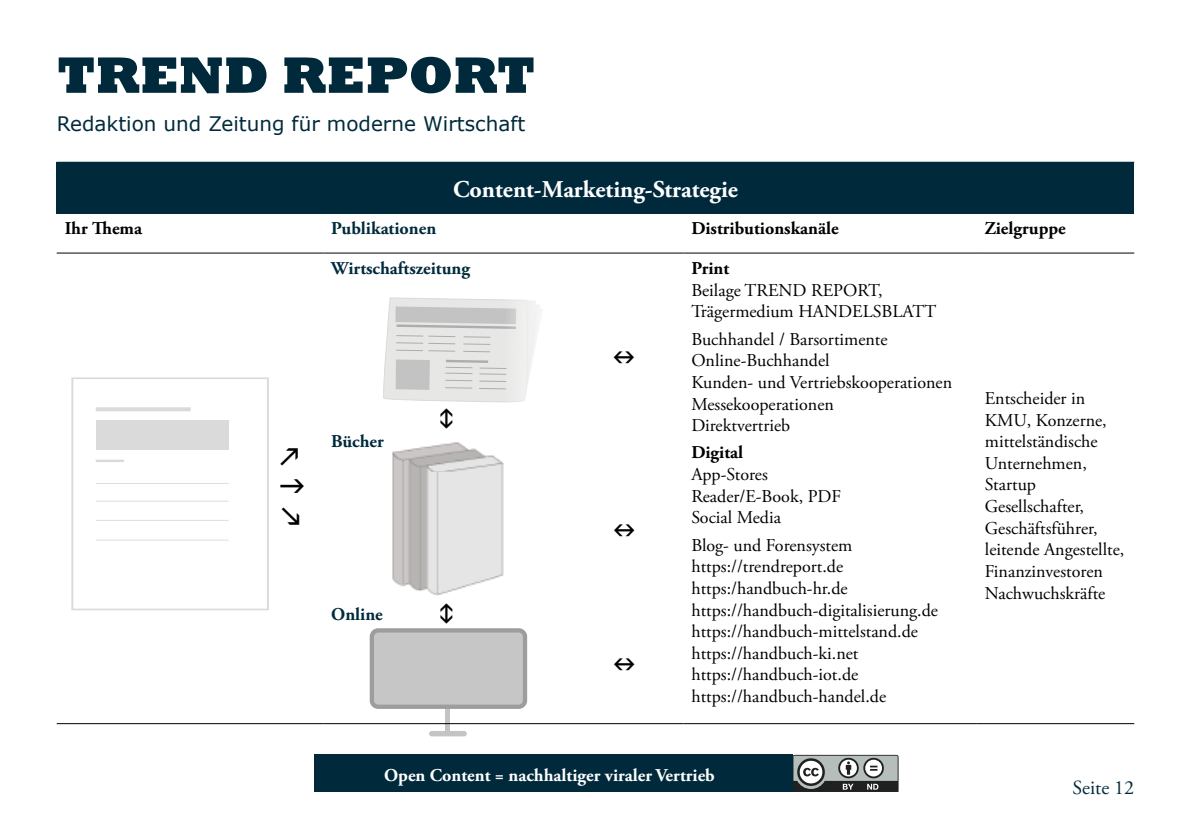
<style>
.page{position:relative;width:1191px;height:840px;background:#fff}
.page>*{position:absolute;margin:0;border:0;box-sizing:border-box;transform-origin:0 0}
.t1{font:800 52px "Rockwell";color:#002a3c}
.t2{font:28px "Wingdings 3";color:#000}
.t3{font:700 24px "Adobe Garamond Pro";color:#fff}
.t4{font:20px "Verdana";color:#002a3c}
.t5{font:20px "Adobe Garamond Pro";color:#002a3c}
.t6{font:18px/21.6px "Adobe Garamond Pro";color:#000}
.t7{font:700 18px "Adobe Garamond Pro";color:#002a3c}
.t8{font:700 18px "Adobe Garamond Pro";color:#fff}
.t9{font:700 18px "Adobe Garamond Pro";color:#000}
.s1{font-weight:700}
</style>
<div class="page">
<svg style="left:383px;top:298px;width:157px;height:104px;background:#e0e0df"></svg>
<img style="left:392px;top:442px;width:112px;height:153px">
<hr style="left:446px;top:707px;width:4px;height:28px;background:#c4c4c3">
<div style="left:372px;top:630px;width:153px;height:76px;background:#c6c6c6;border-radius:6px"></div>
<div style="left:370px;top:628px;width:157px;height:80px;border:4px solid #9d9d9c;border-radius:6px"></div>
<div style="left:429px;top:730px;width:38px;height:6px;background:#c4c4c3;border-radius:3px"></div>
<div style="left:57px;top:162px;width:1077px;height:51px;background:#002a3c"></div>
<hr style="left:57px;top:722px;width:266px;height:1px;background:#000">
<hr style="left:323px;top:722px;width:360px;height:1px;background:#000">
<hr style="left:683px;top:722px;width:294px;height:1px;background:#000">
<hr style="left:977px;top:722px;width:157px;height:1px;background:#000">
<hr style="left:57px;top:252px;width:266px;height:1px;background:#000">
<hr style="left:323px;top:252px;width:360px;height:1px;background:#000">
<hr style="left:683px;top:252px;width:294px;height:1px;background:#000">
<hr style="left:977px;top:252px;width:157px;height:1px;background:#000">
<div style="left:71px;top:377px;width:198px;height:233px;border:2px solid #dadada"></div>
<hr style="left:96px;top:407px;width:95px;height:4px;background:#dadada">
<hr style="left:96px;top:459px;width:28px;height:3px;background:#dadada">
<hr style="left:96px;top:483px;width:132px;height:1px;background:#dadada">
<hr style="left:96px;top:500px;width:132px;height:1px;background:#dadada">
<hr style="left:96px;top:519px;width:132px;height:1px;background:#dadada">
<hr style="left:96px;top:539px;width:132px;height:1px;background:#dadada">
<div style="left:96px;top:420px;width:132px;height:29px;background:#dadada"></div>
<svg style="left:792px;top:754px;width:106px;height:37px;background:#898e8d"></svg>
<div style="left:314px;top:754px;width:478px;height:37px;background:#002a3c"></div>
<h1 class="t1" style="left:57px;top:45px;width:480px">TREND REPORT</h1>
<p class="t4" style="left:57px;top:110px;width:470px">Redaktion und Zeitung für moderne Wirtschaft</p>
<p class="t3" style="left:453px;top:175px;width:286px">Content-Marketing-Strategie</p>
<p class="t9" style="left:65px;top:218px;width:79px">Ihr Thema</p>
<p class="t7" style="left:331px;top:218px;width:106px">Publikationen</p>
<p class="t9" style="left:691px;top:218px;width:149px">Distributionskanäle</p>
<p class="t9" style="left:985px;top:218px;width:82px">Zielgruppe</p>
<p class="t7" style="left:331px;top:258px;width:140px">Wirtschaftszeitung</p>
<p class="t6" style="left:691px;top:258px;width:246px"><span class="s1">Print<br></span>Beilage TREND REPORT,<br>Trägermedium HANDELSBLATT</p>
<p class="t6" style="left:691px;top:328px;width:262px">Buchhandel / Barsortimente<br>Online-Buchhandel<br>Kunden- und Vertriebskooperationen<br>Messekooperationen<br>Direktvertrieb</p>
<p class="t6" style="left:691px;top:442px;width:151px"><span class="s1">Digital<br></span>App-Stores<br>Reader/E-Book, PDF<br>Social Media</p>
<p class="t6" style="left:691px;top:534px;width:248px">Blog- und Forensystem https://trendreport.de https:/handbuch-hr.de https://handbuch-digitalisierung.de https://handbuch-mittelstand.de https://handbuch-ki.net https://handbuch-iot.de https://handbuch-handel.de</p>
<p class="t2" style="left:636px;top:373px;width:26px;rotate:-180deg">■</p>
<p class="t6" style="left:985px;top:388px;width:141px">Entscheider in<br>KMU, Konzerne, mittelständische<br>Unternehmen,<br>Startup<br>Gesellschafter,<br>Geschäftsführer, leitende Angestellte,<br>Finanzinvestoren<br>Nachwuchskräfte</p>
<p class="t2" style="left:431px;top:431px;width:26px;rotate:-90deg">■</p>
<p class="t7" style="left:331px;top:430px;width:54px">Bücher</p>
<p class="t2" style="left:637px;top:546px;width:26px;rotate:-180deg">■</p>
<p class="t2" style="left:431px;top:625px;width:26px;rotate:-90deg">■</p>
<p class="t7" style="left:331px;top:603px;width:53px">Online</p>
<p class="t2" style="left:637px;top:680px;width:26px;rotate:-180deg">■</p>
<p class="t8" style="left:384px;top:764px;width:332px">Open Content = nachhaltiger viraler Vertrieb</p>
<p class="t5" style="left:1072px;top:775px;width:63px">Seite 12</p>
</div>
